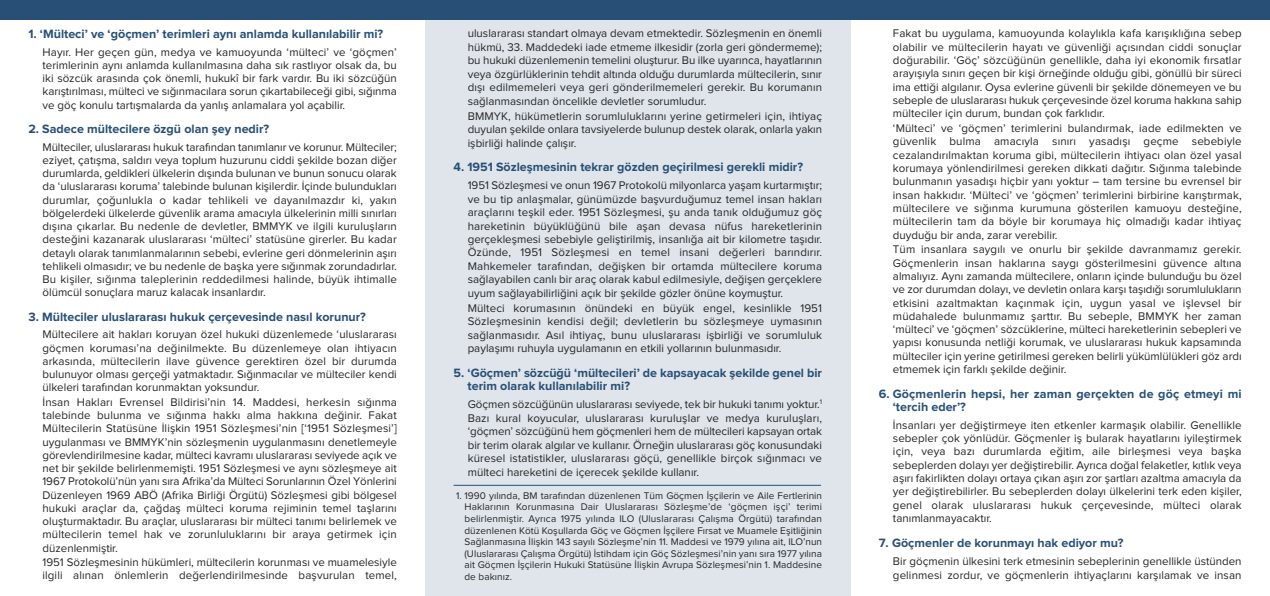
<style>
.page{position:relative;width:1270px;height:596px;background:#fff}
.page>*{position:absolute;margin:0;border:0;box-sizing:border-box;transform-origin:0 0}
.t1{font:700 12.5px/13.4px "Proxima Nova";color:#285076}
.t2{font:11.5px/13.2px "Proxima Nova";color:#272627;text-align:justify}
.t3{font:10px/11.5px "Proxima Nova";letter-spacing:.005em;color:#272627;text-align:justify}
</style>
<div class="page">
<div style="left:425px;top:0;width:425px;height:595px;background:#dfe5ea"></div>
<div style="left:0;top:0;width:1270px;height:20px;background:#285076"></div>
<hr style="left:454px;top:484px;width:367px;height:1px;background:#285076">
<p class="t1" style="left:28px;top:29px;width:356px">1. ‘Mülteci’ ve ‘göçmen’ terimleri aynı anlamda kullanılabilir mi?</p>
<p class="t2" style="left:43px;top:46px;width:356px">Hayır. Her geçen gün, medya ve kamuoyunda ‘mülteci’ ve ‘göçmen’ terimlerinin aynı anlamda kullanılmasına daha sık rastlıyor olsak da, bu iki sözcük arasında çok önemli, hukukî bir fark vardır. Bu iki sözcüğün karıştırılması, mülteci ve sığınmacılara sorun çıkartabileceği gibi, sığınma ve göç konulu tartışmalarda da yanlış anlamalara yol açabilir.</p>
<p class="t1" style="left:28px;top:123px;width:242px">2. Sadece mültecilere özgü olan şey nedir?</p>
<p class="t2" style="left:43px;top:141px;width:356px">Mülteciler, uluslararası hukuk tarafından tanımlanır ve korunur. Mülteciler; eziyet, çatışma, saldırı veya toplum huzurunu ciddi şekilde bozan diğer durumlarda, geldikleri ülkelerin dışında bulunan ve bunun sonucu olarak da ‘uluslararası koruma’ talebinde bulunan kişilerdir. İçinde bulundukları durumlar, çoğunlukla o kadar tehlikeli ve dayanılmazdır ki, yakın bölgelerdeki ülkelerde güvenlik arama amacıyla ülkelerinin milli sınırları dışına çıkarlar. Bu nedenle de devletler, BMMYK ve ilgili kuruluşların desteğini kazanarak uluslararası ‘mülteci’ statüsüne girerler. Bu kadar detaylı olarak tanımlanmalarının sebebi, evlerine geri dönmelerinin aşırı tehlikeli olmasıdır; ve bu nedenle de başka yere sığınmak zorundadırlar.<br>Bu kişiler, sığınma taleplerinin reddedilmesi halinde, büyük ihtimalle ölümcül sonuçlara maruz kalacak insanlardır.</p>
<p class="t1" style="left:28px;top:311px;width:339px">3. Mülteciler uluslararası hukuk çerçevesinde nasıl korunur?</p>
<p class="t2" style="left:43px;top:329px;width:356px">Mültecilere ait hakları koruyan özel hukuki düzenlemede ‘uluslararası göçmen koruması’na değinilmekte. Bu düzenlemeye olan ihtiyacın arkasında, mültecilerin ilave güvence gerektiren özel bir durumda bulunuyor olması gerçeği yatmaktadır. Sığınmacılar ve mülteciler kendi ülkeleri tarafından korunmaktan yoksundur.</p>
<p class="t2" style="left:43px;top:396px;width:356px">İnsan Hakları Evrensel Bildirisi’nin 14. Maddesi, herkesin sığınma talebinde bulunma ve sığınma hakkı alma hakkına değinir. Fakat Mültecilerin Statüsüne İlişkin 1951 Sözleşmesi’nin [‘1951 Sözleşmesi’] uygulanması ve BMMYK’nin sözleşmenin uygulanmasını denetlemeyle görevlendirilmesine kadar, mülteci kavramı uluslararası seviyede açık ve net bir şekilde belirlenmemişti. 1951 Sözleşmesi ve aynı sözleşmeye ait 1967 Protokolü’nün yanı sıra Afrika’da Mülteci Sorunlarının Özel Yönlerini Düzenleyen 1969 ABÖ (Afrika Birliği Örgütü) Sözleşmesi gibi bölgesel hukuki araçlar da, çağdaş mülteci koruma rejiminin temel taşlarını oluşturmaktadır. Bu araçlar, uluslararası bir mülteci tanımı belirlemek ve mültecilerin temel hak ve zorunluluklarını bir araya getirmek için düzenlenmiştir.</p>
<p class="t2" style="left:43px;top:556px;width:356px">1951 Sözleşmesinin hükümleri, mültecilerin korunması ve muamelesiyle ilgili alınan önlemlerin değerlendirilmesinde başvurulan temel,</p>
<p class="t2" style="left:468px;top:28px;width:356px">uluslararası standart olmaya devam etmektedir. Sözleşmenin en önemli hükmü, 33. Maddedeki iade etmeme ilkesidir (zorla geri göndermeme); bu hukuki düzenlemenin temelini oluşturur. Bu ilke uyarınca, hayatlarının veya özgürlüklerinin tehdit altında olduğu durumlarda mültecilerin, sınır dışı edilmemeleri veya geri gönderilmemeleri gerekir. Bu korumanın sağlanmasından öncelikle devletler sorumludur.</p>
<p class="t2" style="left:468px;top:110px;width:356px">BMMYK, hükümetlerin sorumluluklarını yerine getirmeleri için, ihtiyaç duyulan şekilde onlara tavsiyelerde bulunup destek olarak, onlarla yakın işbirliği halinde çalışır.</p>
<p class="t1" style="left:454px;top:162px;width:351px">4. 1951 Sözleşmesinin tekrar gözden geçirilmesi gerekli midir?</p>
<p class="t2" style="left:468px;top:179px;width:356px">1951 Sözleşmesi ve onun 1967 Protokolü milyonlarca yaşam kurtarmıştır; ve bu tip anlaşmalar, günümüzde başvurduğumuz temel insan hakları araçlarını teşkil eder. 1951 Sözleşmesi, şu anda tanık olduğumuz göç hareketinin büyüklüğünü bile aşan devasa nüfus hareketlerinin gerçekleşmesi sebebiyle geliştirilmiş, insanlığa ait bir kilometre taşıdır.<br>Özünde, 1951 Sözleşmesi en temel insani değerleri barındırır.<br>Mahkemeler tarafından, değişken bir ortamda mültecilere koruma sağlayabilen canlı bir araç olarak kabul edilmesiyle, değişen gerçeklere uyum sağlayabilirliğini açık bir şekilde gözler önüne koymuştur.</p>
<p class="t2" style="left:468px;top:302px;width:356px">Mülteci korumasının önündeki en büyük engel, kesinlikle 1951<br>Sözleşmesinin kendisi değil; devletlerin bu sözleşmeye uymasının sağlanmasıdır. Asıl ihtiyaç, bunu uluslararası işbirliği ve sorumluluk paylaşımı ruhuyla uygulamanın en etkili yollarının bulunmasıdır.</p>
<p class="t1" style="left:468px;top:367px;width:356px;text-indent:-14px">5. ‘Göçmen’ sözcüğü ‘mültecileri’ de kapsayacak şekilde genel bir terim olarak kullanılabilir mi?</p>
<p class="t2" style="left:468px;top:398px;width:356px">Göçmen sözcüğünün uluslararası seviyede, tek bir hukuki tanımı yoktur.<sup>1<br></sup>Bazı kural koyucular, uluslararası kuruluşlar ve medya kuruluşları, ‘göçmen’ sözcüğünü hem göçmenleri hem de mültecileri kapsayan ortak bir terim olarak algılar ve kullanır. Örneğin uluslararası göç konusundaki küresel istatistikler, uluslararası göçü, genellikle birçok sığınmacı ve mülteci hareketini de içerecek şekilde kullanır.</p>
<p class="t3" style="left:464px;top:490px;width:359px;text-indent:-8px">1. 1990 yılında, BM tarafından düzenlenen Tüm Göçmen İşçilerin ve Aile Fertlerinin Haklarının Korunmasına Dair Uluslararası Sözleşme’de ‘göçmen işçi’ terimi belirlenmiştir. Ayrıca 1975 yılında ILO (Uluslararası Çalışma Örgütü) tarafından düzenlenen Kötü Koşullarda Göç ve Göçmen İşçilere Fırsat ve Muamele Eşitliğinin Sağlanmasına İlişkin 143 sayılı Sözleşme’nin 11. Maddesi ve 1979 yılına ait, ILO’nun (Uluslararası Çalışma Örgütü) İstihdam için Göç Sözleşmesi’nin yanı sıra 1977 yılına ait Göçmen İşçilerin Hukuki Statüsüne İlişkin Avrupa Sözleşmesi’nin 1. Maddesine de bakınız.</p>
<p class="t2" style="left:893px;top:28px;width:350px">Fakat bu uygulama, kamuoyunda kolaylıkla kafa karışıklığına sebep olabilir ve mültecilerin hayatı ve güvenliği açısından ciddi sonuçlar doğurabilir. ‘Göç’ sözcüğünün genellikle, daha iyi ekonomik fırsatlar arayışıyla sınırı geçen bir kişi örneğinde olduğu gibi, gönüllü bir süreci ima ettiği algılanır. Oysa evlerine güvenli bir şekilde dönemeyen ve bu sebeple de uluslararası hukuk çerçevesinde özel koruma hakkına sahip mülteciler için durum, bundan çok farklıdır.</p>
<p class="t2" style="left:893px;top:122px;width:350px">‘Mülteci’ ve ‘göçmen’ terimlerini bulandırmak, iade edilmekten ve güvenlik bulma amacıyla sınırı yasadışı geçme sebebiyle cezalandırılmaktan koruma gibi, mültecilerin ihtiyacı olan özel yasal korumaya yönlendirilmesi gereken dikkati dağıtır. Sığınma talebinde bulunmanın yasadışı hiçbir yanı yoktur – tam tersine bu evrensel bir insan hakkıdır. ‘Mülteci’ ve ‘göçmen’ terimlerini birbirine karıştırmak, mültecilere ve sığınma kurumuna gösterilen kamuoyu desteğine, mültecilerin tam da böyle bir korumaya hiç olmadığı kadar ihtiyaç duyduğu bir anda, zarar verebilir.</p>
<p class="t2" style="left:893px;top:244px;width:350px">Tüm insanlara saygılı ve onurlu bir şekilde davranmamız gerekir.<br>Göçmenlerin insan haklarına saygı gösterilmesini güvence altına almalıyız. Aynı zamanda mültecilere, onların içinde bulunduğu bu özel ve zor durumdan dolayı, ve devletin onlara karşı taşıdığı sorumlulukların etkisini azaltmaktan kaçınmak için, uygun yasal ve işlevsel bir müdahalede bulunmamız şarttır. Bu sebeple, BMMYK her zaman ‘mülteci’ ve ‘göçmen’ sözcüklerine, mülteci hareketlerinin sebepleri ve yapısı konusunda netliği korumak, ve uluslararası hukuk kapsamında mülteciler için yerine getirilmesi gereken belirli yükümlülükleri göz ardı etmemek için farklı şekilde değinir.</p>
<p class="t1" style="left:893px;top:388px;width:350px;text-indent:-14px">6. Göçmenlerin hepsi, her zaman gerçekten de göç etmeyi mi ‘tercih eder’?</p>
<p class="t2" style="left:893px;top:419px;width:350px">İnsanları yer değiştirmeye iten etkenler karmaşık olabilir. Genellikle sebepler çok yönlüdür. Göçmenler iş bularak hayatlarını iyileştirmek için, veya bazı durumlarda eğitim, aile birleşmesi veya başka sebeplerden dolayı yer değiştirebilir. Ayrıca doğal felaketler, kıtlık veya aşırı fakirlikten dolayı ortaya çıkan aşırı zor şartları azaltma amacıyla da yer değiştirebilirler. Bu sebeplerden dolayı ülkelerini terk eden kişiler, genel olarak uluslararası hukuk çerçevesinde, mülteci olarak tanımlanmayacaktır.</p>
<p class="t1" style="left:879px;top:536px;width:246px">7. Göçmenler de korunmayı hak ediyor mu?</p>
<p class="t2" style="left:893px;top:554px;width:350px;line-height:14.3px">Bir göçmenin ülkesini terk etmesinin sebeplerinin genellikle üstünden gelinmesi zordur, ve göçmenlerin ihtiyaçlarını karşılamak ve insan</p>
</div>
